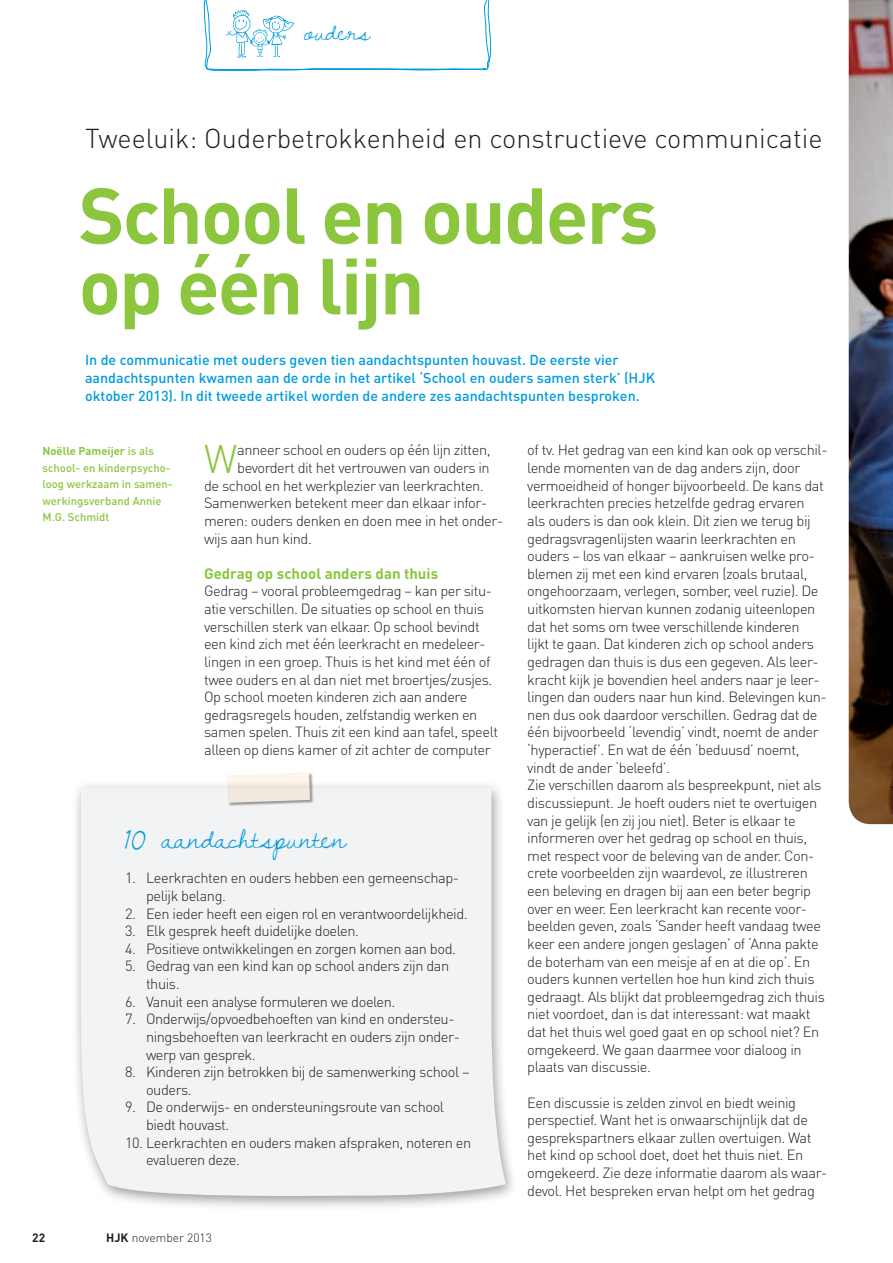
<style>
.page{position:relative;width:893px;height:1263px;background:#fff}
.page>*{position:absolute;margin:0;border:0;box-sizing:border-box;transform-origin:0 0}
.t1{font:700 78px/70.5px "DIN Pro";letter-spacing:-.025em;color:#8bc63e}
.t2{font:300 39.45px "DIN Pro";color:#8bc63e}
.t3{font:30px "Dawningofa New Day";color:#009bde}
.t4{font:300 27px "DIN Pro";color:#231f20}
.t5{font:25.5px "Dawningofa New Day";color:#009bde}
.t6{font:700 15px "DIN Pro";color:#8bc63e}
.t7{font:300 14.7px/17.5px "DIN Pro";letter-spacing:-.03em;color:#231f20}
.t8{font:500 14.25px/18px "DIN Pro";color:#009bde}
.t9{font:300 12px "DIN Pro";color:#231f20}
.t10{font:700 12px "DIN Pro";color:#231f20}
.t11{font:500 11.25px/16.5px "DIN Pro";color:#8bc63e}
.s1{font-weight:700}
</style>
<div class="page">
<img style="left:849px;top:0;width:44px;height:824px">
<svg style="left:203px;top:0;width:289px;height:71px"></svg>
<div style="left:71px;top:780px;width:448px;height:431px;background:#231f20;opacity:.45"></div>
<div style="left:81px;top:788px;width:425px;height:411px;background:#f2f3f4"></div>
<div style="left:227px;top:772px;width:87px;height:34px;background:#231f20;opacity:.45"></div>
<svg style="left:227px;top:773px;width:83px;height:30px;background:#f0e8e0"></svg>
<h3 class="t5" style="left:304px;top:17px;width:68px">ouders</h3>
<h3 class="t4" style="left:85px;top:120px;width:739px">Tweeluik: Ouderbetrokkenheid en constructieve communicatie</h3>
<h1 class="t1" style="left:79px;top:177px;width:581px">School en ouders op één lijn</h1>
<p class="t8" style="left:85px;top:351px;width:571px">In de communicatie met ouders geven tien aandachtspunten houvast. De eerste vier aandachtspunten kwamen aan de orde in het artikel ‘School en ouders samen sterk’ (HJK oktober 2013). In dit tweede artikel worden de andere zes aandachtspunten besproken.</p>
<p class="t11" style="left:43px;top:443px;width:132px"><span class="s1">Noëlle Pameijer</span> is als school- en kinderpsycho&shy;loog werkzaam in samen&shy;werkingsverband Annie<br>M.G. Schmidt</p>
<h2 class="t2" style="left:204px;top:432px;width:35px">W</h2>
<p class="t7" style="left:237px;top:441px;width:255px">anneer school en ouders op één lijn zitten,</p>
<p class="t7" style="left:237px;top:458px;width:254px">bevordert dit het vertrouwen van ouders in</p>
<p class="t7" style="left:204px;top:476px;width:281px">de school en het werkplezier van leerkrachten.</p>
<p class="t7" style="left:204px;top:494px;width:285px">Samenwerken betekent meer dan elkaar infor-</p>
<p class="t7" style="left:204px;top:511px;width:301px">meren: ouders denken en doen mee in het onder-</p>
<p class="t7" style="left:204px;top:529px;width:109px">wijs aan hun kind.</p>
<p class="t6" style="left:204px;top:563px;width:236px">Gedrag op school anders dan thuis</p>
<p class="t7" style="left:204px;top:582px;width:296px">Gedrag – vooral probleemgedrag – kan per situ&shy;atie verschillen. De situaties op school en thuis verschillen sterk van elkaar. Op school bevindt een kind zich met één leerkracht en medeleer&shy;lingen in een groep. Thuis is het kind met één of twee ouders en al dan niet met broertjes/zusjes.<br>Op school moeten kinderen zich aan andere gedragsregels houden, zelfstandig werken en samen spelen. Thuis zit een kind aan tafel, speelt alleen op diens kamer of zit achter de computer</p>
<h3 class="t3" style="left:125px;top:820px;width:223px">10 aandachtspunten</h3>
<p class="t7" style="left:146px;top:869px;width:315px;text-indent:-21px">1. Leerkrachten en ouders hebben een gemeenschap&shy;pelijk belang.</p>
<p class="t7" style="left:125px;top:904px;width:344px">2. Een ieder heeft een eigen rol en verantwoordelijkheid.</p>
<p class="t7" style="left:125px;top:921px;width:236px">3. Elk gesprek heeft duidelijke doelen.</p>
<p class="t7" style="left:125px;top:939px;width:332px">4. Positieve ontwikkelingen en zorgen komen aan bod.</p>
<p class="t7" style="left:146px;top:957px;width:305px;text-indent:-21px">5. Gedrag van een kind kan op school anders zijn dan thuis.</p>
<p class="t7" style="left:125px;top:992px;width:272px">6. Vanuit een analyse formuleren we doelen.</p>
<p class="t7" style="left:146px;top:1010px;width:315px;text-indent:-21px">7. Onderwijs/opvoedbehoeften van kind en ondersteu&shy;ningsbehoeften van leerkracht en ouders zijn onder&shy;werp van gesprek.</p>
<p class="t7" style="left:146px;top:1062px;width:325px;text-indent:-21px">8. Kinderen zijn betrokken bij de samenwerking school – ouders.</p>
<p class="t7" style="left:146px;top:1098px;width:300px;text-indent:-21px">9. De onderwijs- en ondersteuningsroute van school biedt houvast.</p>
<p class="t7" style="left:146px;top:1133px;width:327px;text-indent:-21px">10. Leerkrachten en ouders maken afspraken, noteren en evalueren deze.</p>
<p class="t10" style="left:32px;top:1230px;width:15px">22</p>
<p class="t9" style="left:106px;top:1230px;width:107px"><span class="s1">HJK</span> november 2013</p>
<p class="t7" style="left:527px;top:441px;width:302px">of tv. Het gedrag van een kind kan ook op verschil&shy;lende momenten van de dag anders zijn, door vermoeidheid of honger bijvoorbeeld. De kans dat leerkrachten precies hetzelfde gedrag ervaren<br>als ouders is dan ook klein. Dit zien we terug bij gedragsvragenlijsten waarin leerkrachten en ouders – los van elkaar – aankruisen welke pro&shy;blemen zij met een kind ervaren (zoals brutaal, ongehoorzaam, verlegen, somber, veel ruzie). De uitkomsten hiervan kunnen zodanig uiteenlopen dat het soms om twee verschillende kinderen<br>lijkt te gaan. Dat kinderen zich op school anders gedragen dan thuis is dus een gegeven. Als leer&shy;kracht kijk je bovendien heel anders naar je leer&shy;lingen dan ouders naar hun kind. Belevingen kun&shy;nen dus ook daardoor verschillen. Gedrag dat de één bijvoorbeeld ‘levendig’ vindt, noemt de ander ‘hyperactief’. En wat de één ‘beduusd’ noemt, vindt de ander ‘beleefd’.<br>Zie verschillen daarom als bespreekpunt, niet als discussiepunt. Je hoeft ouders niet te overtuigen van je gelijk (en zij jou niet). Beter is elkaar te informeren over het gedrag op school en thuis, met respect voor de beleving van de ander. Con&shy;crete voorbeelden zijn waardevol, ze illustreren een beleving en dragen bij aan een beter begrip over en weer. Een leerkracht kan recente voor&shy;beelden geven, zoals ‘Sander heeft vandaag twee keer een andere jongen geslagen’ of ‘Anna pakte de boterham van een meisje af en at die op’. En ouders kunnen vertellen hoe hun kind zich thuis gedraagt. Als blijkt dat probleemgedrag zich thuis niet voordoet, dan is dat interessant: wat maakt dat het thuis wel goed gaat en op school niet? En omgekeerd. We gaan daarmee voor dialoog in plaats van discussie.</p>
<p class="t7" style="left:527px;top:1093px;width:302px">Een discussie is zelden zinvol en biedt weinig perspectief. Want het is onwaarschijnlijk dat de gesprekspartners elkaar zullen overtuigen. Wat het kind op school doet, doet het thuis niet. En omgekeerd. Zie deze informatie daarom als waar&shy;devol. Het bespreken ervan helpt om het gedrag</p>
</div>
